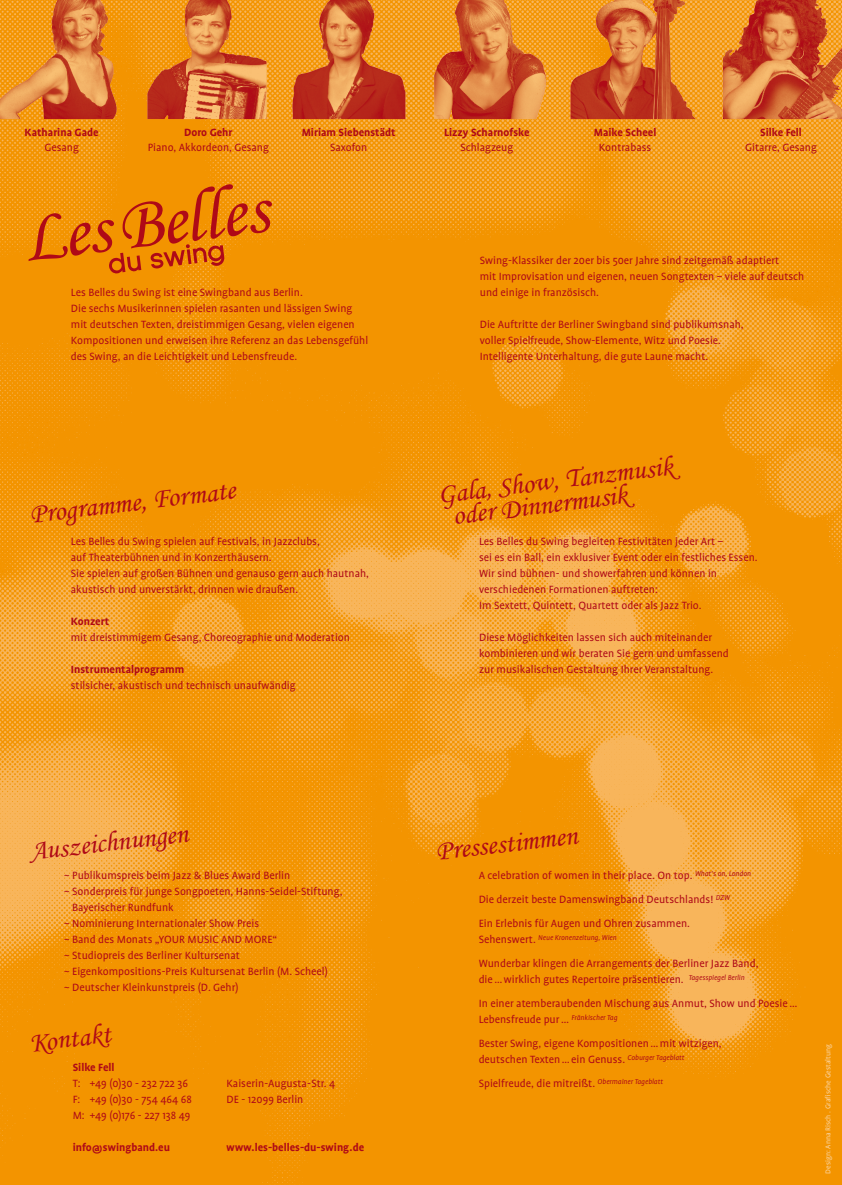
<style>
.page{position:relative;width:842px;height:1185px;background:#fff}
.page>*{position:absolute;margin:0;border:0;box-sizing:border-box;transform-origin:0 0}
.t1{font:28px/23px "Monotype Corsiva";color:#af0917}
.t2{font:12px/16px "Profile";color:#af0917}
.t3{font:700 12px "Profile";color:#af0917}
.t4{font:8px "Profile";color:#fcd6a4}
.t5{font:italic 8px "Profile";color:#af0917}
.s1{font-style:normal;font-size:12px}
</style>
<div class="page">
<img style="left:0;top:0;width:842px;height:1185px">
<svg style="left:29px;top:184px;width:243px;height:90px"></svg>
<svg style="left:723px;top:0;width:119px;height:119px"></svg>
<img style="left:728px;top:0;width:30px;height:56px">
<svg style="left:147px;top:0;width:119px;height:119px"></svg>
<img style="left:156px;top:0;width:36px;height:78px">
<svg style="left:0;top:0;width:117px;height:119px"></svg>
<img style="left:23px;top:0;width:35px;height:83px">
<svg style="left:434px;top:0;width:112px;height:119px"></svg>
<img style="left:437px;top:0;width:25px;height:67px">
<svg style="left:292px;top:0;width:113px;height:119px"></svg>
<img style="left:301px;top:0;width:29px;height:74px">
<svg style="left:570px;top:0;width:126px;height:119px"></svg>
<img style="left:603px;top:0;width:54px;height:19px">
<p class="t3" style="left:25px;top:126px;width:76px">Katharina Gade</p>
<p class="t2" style="left:44px;top:140px;width:36px">Gesang</p>
<p class="t3" style="left:184px;top:126px;width:50px">Doro Gehr</p>
<p class="t2" style="left:148px;top:140px;width:123px">Piano, Akkordeon, Gesang</p>
<p class="t3" style="left:302px;top:126px;width:95px">Miriam Siebenstädt</p>
<p class="t2" style="left:330px;top:140px;width:39px">Saxofon</p>
<p class="t2" style="left:71px;top:284px;width:299px">Les Belles du Swing ist eine Swingband aus Berlin.<br>Die sechs Musikerinnen spielen rasanten und lässigen Swing mit deutschen Texten, dreistimmigen Gesang, vielen eigenen Kompositionen und erweisen ihre Referenz an das Lebensgefühl des Swing, an die Leichtigkeit und Lebensfreude.</p>
<h1 class="t1" style="left:28px;top:503px;width:209px;rotate:-7deg">Programme, Formate</h1>
<p class="t2" style="left:71px;top:533px;width:300px">Les Belles du Swing spielen auf Festivals, in Jazzclubs,<br>auf Theaterbühnen und in Konzerthäusern.<br>Sie spielen auf großen Bühnen und genauso gern auch hautnah, akustisch und unverstärkt, drinnen wie draußen.</p>
<p class="t3" style="left:71px;top:615px;width:40px">Konzert</p>
<p class="t2" style="left:71px;top:629px;width:281px">mit dreistimmigem Gesang, Choreographie und Moderation</p>
<p class="t3" style="left:71px;top:663px;width:115px">Instrumentalprogramm</p>
<p class="t2" style="left:71px;top:677px;width:226px">stilsicher, akustisch und technisch unaufwändig</p>
<p class="t3" style="left:444px;top:126px;width:87px">Lizzy Scharnofske</p>
<p class="t2" style="left:460px;top:140px;width:54px">Schlagzeug</p>
<p class="t3" style="left:594px;top:126px;width:64px">Maike Scheel</p>
<p class="t2" style="left:599px;top:140px;width:54px">Kontrabass</p>
<p class="t3" style="left:760px;top:126px;width:43px">Silke Fell</p>
<p class="t2" style="left:745px;top:140px;width:73px">Gitarre, Gesang</p>
<p class="t2" style="left:480px;top:252px;width:326px">Swing-Klassiker der 20er bis 50er Jahre sind zeitgemäß adaptiert<br>mit Improvisation und eigenen, neuen Songtexten – viele auf deutsch und einige in französisch.</p>
<p class="t2" style="left:480px;top:316px;width:265px">Die Auftritte der Berliner Swingband sind publikumsnah, voller Spielfreude, Show-Elemente, Witz und Poesie.<br>Intelligente Unterhaltung, die gute Laune macht.</p>
<h1 class="t1" style="left:449px;top:482px;width:226px;text-indent:-12px;rotate:-7deg">Gala, Show, Tanzmusik oder Dinnermusik</h1>
<p class="t2" style="left:479px;top:533px;width:280px">Les Belles du Swing begleiten Festivitäten jeder Art –<br>sei es ein Ball, ein exklusiver Event oder ein festliches Essen.<br>Wir sind bühnen- und showerfahren und können in verschiedenen Formationen auftreten:<br>Im Sextett, Quintett, Quartett oder als Jazz Trio.</p>
<p class="t2" style="left:479px;top:629px;width:251px">Diese Möglichkeiten lassen sich auch miteinander kombinieren und wir beraten Sie gern und umfassend zur musikalischen Gestaltung Ihrer Veranstaltung.</p>
<h1 class="t1" style="left:28px;top:840px;width:161px;rotate:-7deg">Auszeichnungen</h1>
<h1 class="t1" style="left:434px;top:840px;width:144px;rotate:-7deg">Pressestimmen</h1>
<p class="t2" style="left:64px;top:867px;width:228px">~ Publikumspreis beim Jazz &amp; Blues Award Berlin</p>
<p class="t2" style="left:64px;top:883px;width:280px">~ Sonderpreis für junge Songpoeten, Hanns-Seidel-Stiftung,</p>
<p class="t2" style="left:72px;top:899px;width:103px">Bayerischer Rundfunk</p>
<p class="t2" style="left:64px;top:915px;width:196px">~ Nominierung Internationaler Show Preis</p>
<p class="t2" style="left:64px;top:931px;width:215px">~ Band des Monats „YOUR MUSIC AND MORE“</p>
<p class="t2" style="left:64px;top:947px;width:177px">~ Studiopreis des Berliner Kultursenat</p>
<p class="t2" style="left:64px;top:963px;width:265px">~ Eigenkompositions-Preis Kultursenat Berlin (M. Scheel)</p>
<p class="t2" style="left:64px;top:979px;width:176px">~ Deutscher Kleinkunstpreis (D. Gehr)</p>
<h1 class="t1" style="left:28px;top:1032px;width:83px;rotate:-7deg">Kontakt</h1>
<p class="t3" style="left:73px;top:1060px;width:43px">Silke Fell</p>
<p class="t2" style="left:73px;top:1075px;width:121px">T: +49 (0)30 - 232 722 36<br>F: +49 (0)30 - 754 464 68<br>M: +49 (0)176 - 227 138 49</p>
<p class="t3" style="left:73px;top:1140px;width:99px">info@swingband.eu</p>
<p class="t2" style="left:227px;top:1075px;width:110px">Kaiserin-Augusta-Str. 4<br>DE - 12099 Berlin</p>
<p class="t3" style="left:227px;top:1140px;width:139px">www.les-belles-du-swing.de</p>
<p class="t2" style="left:479px;top:863px;width:274px;line-height:24px">A celebration of women in their place. On top. <sup>What’s</sup> <sup>on,</sup> <sup>London<br></sup>Die derzeit beste Damenswingband Deutschlands! <sup>DZW<br></sup>Ein Erlebnis für Augen und Ohren zusammen.</p>
<p class="t5" style="left:479px;top:934px;width:140px"><span class="s1">Sehenswert.</span> Neue Kronenzeitung, Wien</p>
<p class="t2" style="left:479px;top:955px;width:281px">Wunderbar klingen die Arrangements der Berliner Jazz Band, die…wirklich gutes Repertoire präsentieren. <sup>Tagesspiegel</sup> <sup>Berlin</sup></p>
<p class="t2" style="left:479px;top:995px;width:320px">In einer atemberaubenden Mischung aus Anmut, Show und Poesie…<br>Lebensfreude pur… <sup>Fränkischer</sup> <sup>Tag</sup></p>
<p class="t2" style="left:479px;top:1035px;width:245px">Bester Swing, eigene Kompositionen…mit witzigen, deutschen Texten…ein Genuss. <sup>Coburger</sup> <sup>Tageblatt</sup></p>
<p class="t2" style="left:479px;top:1075px;width:186px">Spielfreude, die mitreißt. <sup>Obermainer</sup> <sup>Tageblatt</sup></p>
<p class="t4" style="left:824px;top:1174px;width:131px;rotate:-90deg">Design: Anna Risch . Grafische Gestaltung</p>
</div>
